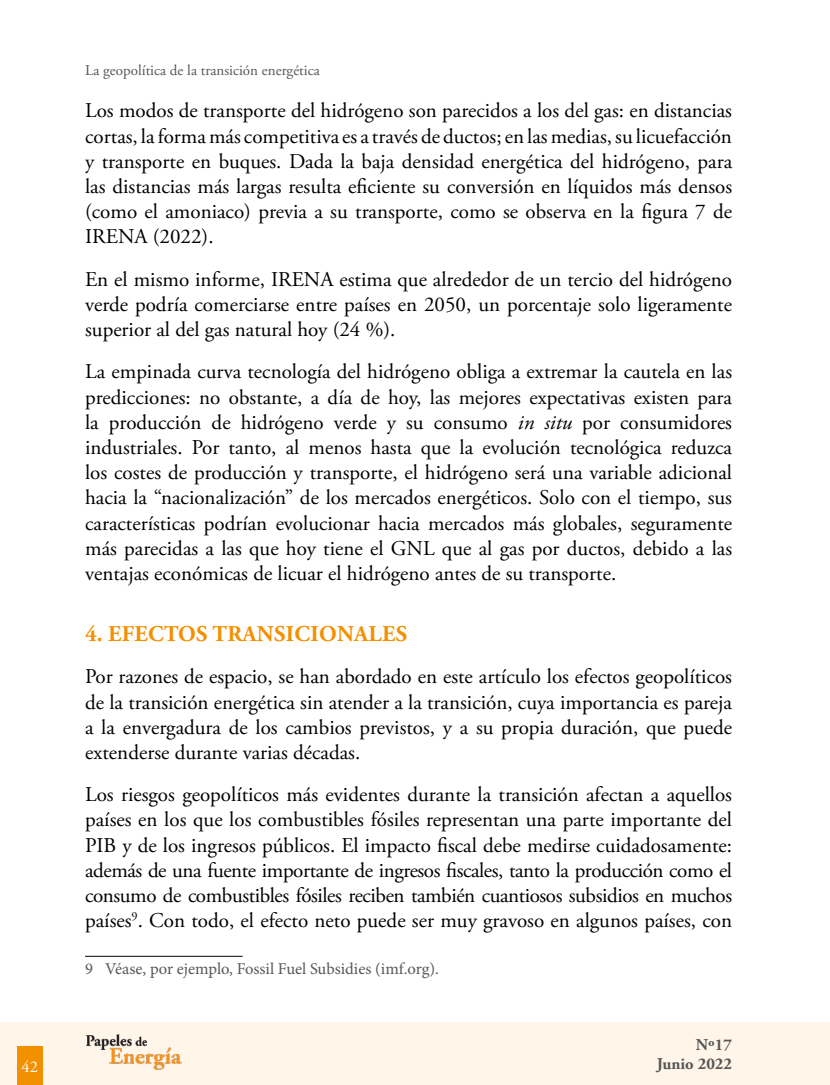
<style>
.page{position:relative;width:830px;height:1085px;background:#fff}
.page>*{position:absolute;margin:0;border:0;box-sizing:border-box;transform-origin:0 0}
.t1{font:700 22.5px "Adobe Garamond Pro";letter-spacing:.015em;color:#f39000}
.t2{font:21px/25.2px "Adobe Garamond Pro";color:#000;text-align:justify}
.t3{font:16.5px "Minion Pro";color:#575756}
.t4{font:700 16.5px "Adobe Garamond Pro";color:#575756}
.t5{font:16.5px "Adobe Garamond Pro";color:#fff}
.t6{font:15px "Adobe Garamond Pro";color:#575756}
.s1{font-style:italic}
</style>
<div class="page">
<div style="left:0;top:1021px;width:829px;height:63px;background:#fff5e9"></div>
<img style="left:86px;top:1034px;width:95px;height:35px">
<div style="left:17px;top:1046px;width:26px;height:38px;background:#f39000"></div>
<hr style="left:85px;top:955px;width:157px;height:1px;background:#000">
<p class="t6" style="left:85px;top:62px;width:236px">La geopolítica de la transición energética</p>
<p class="t2" style="left:85px;top:99px;width:648px">Los modos de transporte del hidrógeno son parecidos a los del gas: en distancias cortas, la forma más competitiva es a través de ductos; en las medias, su licuefacción y transporte en buques. Dada la baja densidad energética del hidrógeno, para las distancias más largas resulta eficiente su conversión en líquidos más densos (como el amoniaco) previa a su transporte, como se observa en la figura 7 de IRENA (2022).</p>
<p class="t2" style="left:85px;top:267px;width:648px">En el mismo informe, IRENA estima que alrededor de un tercio del hidrógeno verde podría comerciarse entre países en 2050, un porcentaje solo ligeramente superior al del gas natural hoy (24 %).</p>
<p class="t2" style="left:85px;top:360px;width:648px">La empinada curva tecnología del hidrógeno obliga a extremar la cautela en las predicciones: no obstante, a día de hoy, las mejores expectativas existen para la producción de hidrógeno verde y su consumo <span class="s1">in situ</span> por consumidores industriales. Por tanto, al menos hasta que la evolución tecnológica reduzca los costes de producción y transporte, el hidrógeno será una variable adicional hacia la “nacionalización” de los mercados energéticos. Solo con el tiempo, sus características podrían evolucionar hacia mercados más globales, seguramente más parecidas a las que hoy tiene el GNL que al gas por ductos, debido a las ventajas económicas de licuar el hidrógeno antes de su transporte.</p>
<p class="t1" style="left:85px;top:620px;width:323px">4. EFECTOS TRANSICIONALES</p>
<p class="t2" style="left:85px;top:664px;width:648px">Por razones de espacio, se han abordado en este artículo los efectos geopolíticos de la transición energética sin atender a la transición, cuya importancia es pareja a la envergadura de los cambios previstos, y a su propia duración, que puede extenderse durante varias décadas.</p>
<p class="t2" style="left:85px;top:782px;width:648px">Los riesgos geopolíticos más evidentes durante la transición afectan a aquellos países en los que los combustibles fósiles representan una parte importante del PIB y de los ingresos públicos. El impacto fiscal debe medirse cuidadosamente: además de una fuente importante de ingresos fiscales, tanto la producción como el consumo de combustibles fósiles reciben también cuantiosos subsidios en muchos países<sup>9</sup>. Con todo, el efecto neto puede ser muy gravoso en algunos países, con</p>
<p class="t3" style="left:85px;top:957px;width:355px">9 Véase, por ejemplo, Fossil Fuel Subsidies (imf.org).</p>
<p class="t4" style="left:695px;top:1034px;width:38px">Nº17</p>
<p class="t5" style="left:22px;top:1056px;width:18px">42</p>
<p class="t4" style="left:656px;top:1054px;width:77px">Junio 2022</p>
</div>
